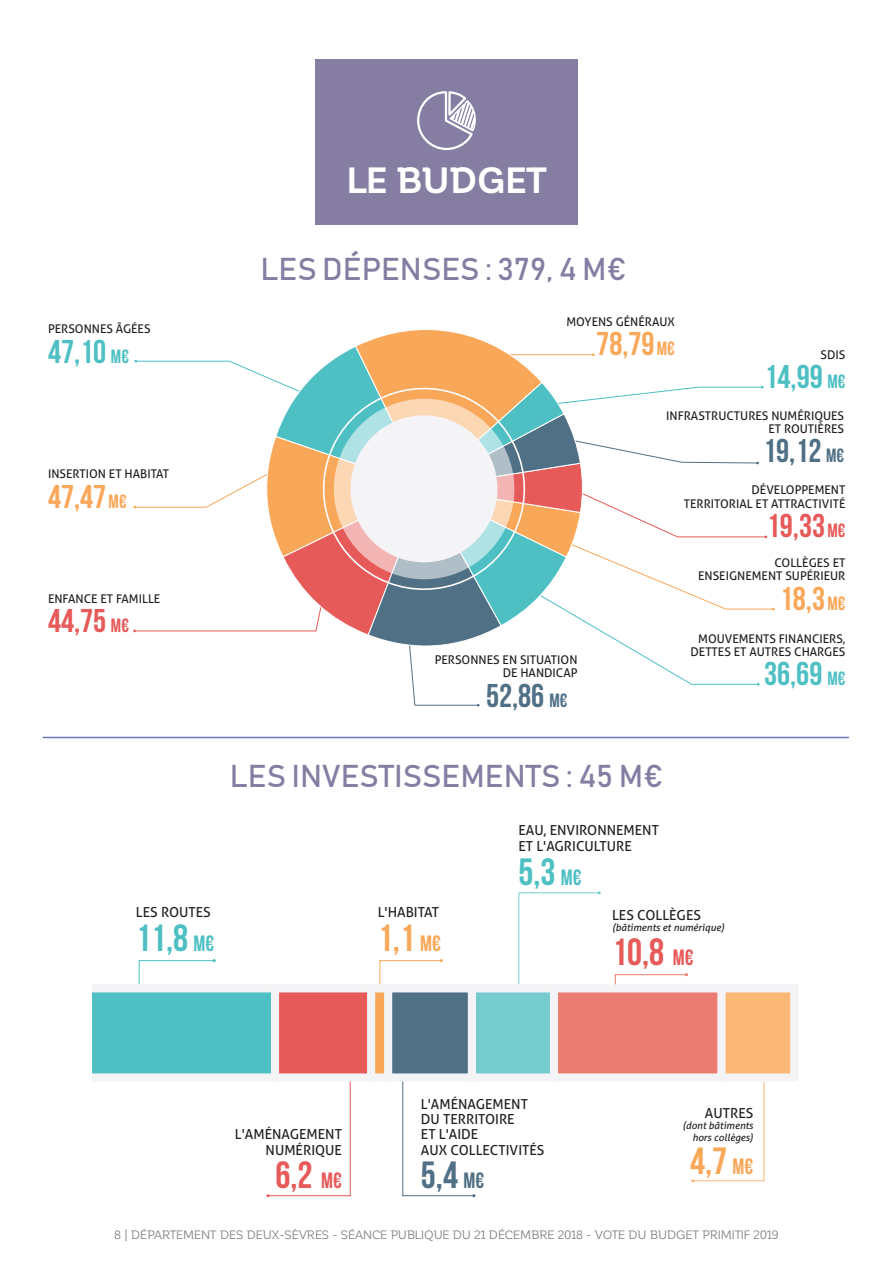
<style>
.page{position:relative;width:893px;height:1263px;background:#fff}
.page>*{position:absolute;margin:0;border:0;box-sizing:border-box;transform-origin:0 0}
.t1{font:37.95px "Bebas Neue";color:#4ec0c4}
.t2{font:37.95px "Bebas Neue";color:#e65a59}
.t3{font:37.95px "Bebas Neue";color:#f9a758}
.t4{font:37.95px "Bebas Neue";color:#507086}
.t5{font:700 36px "Corporative";letter-spacing:.01em;color:#fff}
.t6{font:32.85px "Bebas Neue";color:#4ec0c4}
.t7{font:32.85px "Bebas Neue";color:#f9a758}
.t8{font:32.85px "Bebas Neue";color:#e65a59}
.t9{font:32.85px "Bebas Neue";color:#507086}
.t10{font:31.5px "Bahnschrift";color:#857da2}
.t11{font:13.8px/15.3px "Aller";color:#231f20}
.t12{font:12px/13.4px "Aller";color:#231f20;text-align:right}
.t13{font:12px "Corporative";color:#808285}
.t14{font:italic 10.05px/11.6px "Aller";color:#231f20;text-align:right}
.s1{font-size:19.2px}
.s2{font-size:22.05px}
</style>
<div class="page">
<div style="left:315px;top:60px;width:263px;height:165px;background:#857da2"></div>
<svg style="left:417px;top:91px;width:59px;height:59px"></svg>
<svg style="left:133px;top:329px;width:642px;height:377px"></svg>
<svg style="left:138px;top:959px;width:78px;height:25px"></svg>
<svg style="left:267px;top:1081px;width:84px;height:116px"></svg>
<svg style="left:379px;top:959px;width:96px;height:238px"></svg>
<svg style="left:518px;top:891px;width:83px;height:93px"></svg>
<svg style="left:614px;top:973px;width:151px;height:209px"></svg>
<div style="left:721px;top:988px;width:73px;height:89px;background:#fbb775"></div>
<div style="left:717px;top:984px;width:81px;height:97px;border:8px solid #f4f4f6"></div>
<div style="left:554px;top:988px;width:167px;height:89px;background:#eb7c71"></div>
<div style="left:550px;top:984px;width:175px;height:97px;border:8px solid #f4f4f6"></div>
<div style="left:472px;top:988px;width:82px;height:89px;background:#76cbcf"></div>
<div style="left:468px;top:984px;width:90px;height:97px;border:8px solid #f4f4f6"></div>
<div style="left:388px;top:988px;width:84px;height:89px;background:#507086"></div>
<div style="left:384px;top:984px;width:92px;height:97px;border:8px solid #f4f4f6"></div>
<div style="left:371px;top:988px;width:17px;height:89px;background:#f9a758"></div>
<div style="left:367px;top:984px;width:25px;height:97px;border:8px solid #f4f4f6"></div>
<div style="left:275px;top:988px;width:96px;height:89px;background:#e65a59"></div>
<div style="left:271px;top:984px;width:104px;height:97px;border:8px solid #f4f4f6"></div>
<div style="left:92px;top:988px;width:183px;height:89px;background:#4ec0c4"></div>
<div style="left:88px;top:984px;width:191px;height:97px;border:8px solid #f4f4f6"></div>
<hr style="left:43px;top:737px;width:806px;height:1px;background:#6e77b9">
<h2 class="t5" style="left:346px;top:161px;width:202px">LE BUDGET</h2>
<p class="t12" style="left:48px;top:322px;width:104px">PERSONNES ÂGÉES</p>
<h3 class="t6" style="left:48px;top:333px;width:82px">47,10 <span class="s1">M€</span></h3>
<p class="t12" style="left:48px;top:467px;width:123px">INSERTION ET HABITAT</p>
<h3 class="t7" style="left:48px;top:478px;width:80px">47,47<span class="s1">M€</span></h3>
<p class="t12" style="left:48px;top:592px;width:114px">ENFANCE ET FAMILLE</p>
<h3 class="t8" style="left:48px;top:603px;width:82px">44,75 <span class="s1">M€</span></h3>
<h3 class="t10" style="left:261px;top:249px;width:367px">LES D ÉPENSES : 379, 4 M€</h3>
<p class="t12" style="left:566px;top:315px;width:110px">MOYENS GÉNÉRAUX</p>
<h3 class="t7" style="left:596px;top:326px;width:80px">78,79<span class="s1">M€</span></h3>
<p class="t12" style="left:821px;top:348px;width:26px">SDIS</p>
<h3 class="t6" style="left:764px;top:359px;width:82px">14,99 <span class="s1">M€</span></h3>
<p class="t12" style="left:666px;top:409px;width:179px">INFRASTRUCTURES NUMÉRIQUES<br>ET ROUTIÈRES</p>
<h3 class="t9" style="left:763px;top:433px;width:82px">19,12 <span class="s1">M€</span></h3>
<p class="t12" style="left:435px;top:653px;width:144px">PERSONNES EN SITUATION<br>DE HANDICAP</p>
<h3 class="t9" style="left:486px;top:677px;width:83px">52,86 <span class="s1">M€</span></h3>
<p class="t12" style="left:684px;top:483px;width:163px">DÉVELOPPEMENT<br>TERRITORIAL ET ATTRACTIVITÉ</p>
<h3 class="t8" style="left:767px;top:507px;width:80px">19,33<span class="s1">M€</span></h3>
<p class="t12" style="left:698px;top:556px;width:149px">COLLÈGES ET<br>ENSEIGNEMENT SUPÉRIEUR</p>
<h3 class="t7" style="left:780px;top:580px;width:67px">18,3<span class="s1">M€</span></h3>
<p class="t12" style="left:690px;top:632px;width:156px">MOUVEMENTS FINANCIERS,<br>DETTES ET AUTRES CHARGES</p>
<h3 class="t6" style="left:764px;top:656px;width:83px">36,69 <span class="s1">M€</span></h3>
<p class="t11" style="left:136px;top:905px;width:76px">LES ROUTES</p>
<h1 class="t1" style="left:136px;top:917px;width:80px">11,8 <span class="s2">M€</span></h1>
<h3 class="t10" style="left:230px;top:756px;width:19px">LES</h3>
<h3 class="t10" style="left:291px;top:756px;width:373px">INVESTISSEMENTS : 45 M€</h3>
<p class="t11" style="left:378px;top:905px;width:63px">L'HABITAT</p>
<h1 class="t3" style="left:378px;top:917px;width:65px">1,1 <span class="s2">M€</span></h1>
<p class="t11" style="left:518px;top:823px;width:142px">EAU, ENVIRONNEMENT<br>ET L'AGRICULTURE</p>
<h1 class="t1" style="left:518px;top:850px;width:65px">5,3 <span class="s2">M€</span></h1>
<p class="t11" style="left:612px;top:907px;width:90px">LES COLLÈGES</p>
<p class="t14" style="left:612px;top:922px;width:114px">(bâtiments et numérique)</p>
<h1 class="t2" style="left:612px;top:931px;width:83px">10,8 <span class="s2">M€</span></h1>
<p class="t11" style="left:235px;top:1127px;width:109px;text-align:right">L'AMÉNAGEMENT<br>NUMÉRIQUE</p>
<h1 class="t2" style="left:276px;top:1154px;width:68px">6,2 <span class="s2">M€</span></h1>
<p class="t11" style="left:421px;top:1096px;width:125px">L'AMÉNAGEMENT<br>DU TERRITOIRE<br>ET L'AIDE<br>AUX COLLECTIVITÉS</p>
<h1 class="t4" style="left:421px;top:1154px;width:65px">5,4 <span class="s2">M€</span></h1>
<p class="t11" style="left:705px;top:1105px;width:50px">AUTRES</p>
<p class="t14" style="left:682px;top:1120px;width:72px">(dont bâtiments hors collèges)</p>
<h1 class="t3" style="left:690px;top:1140px;width:65px">4,7 <span class="s2">M€</span></h1>
<p class="t13" style="left:114px;top:1228px;width:666px">8 | DÉPARTEMENT D ES DEUX-SÈVRES - SÉANCE PUBLIQUE DU 21 D ÉCEMBRE 2018 - VOTE DU BUDGET PRIMITIF 2019</p>
</div>
